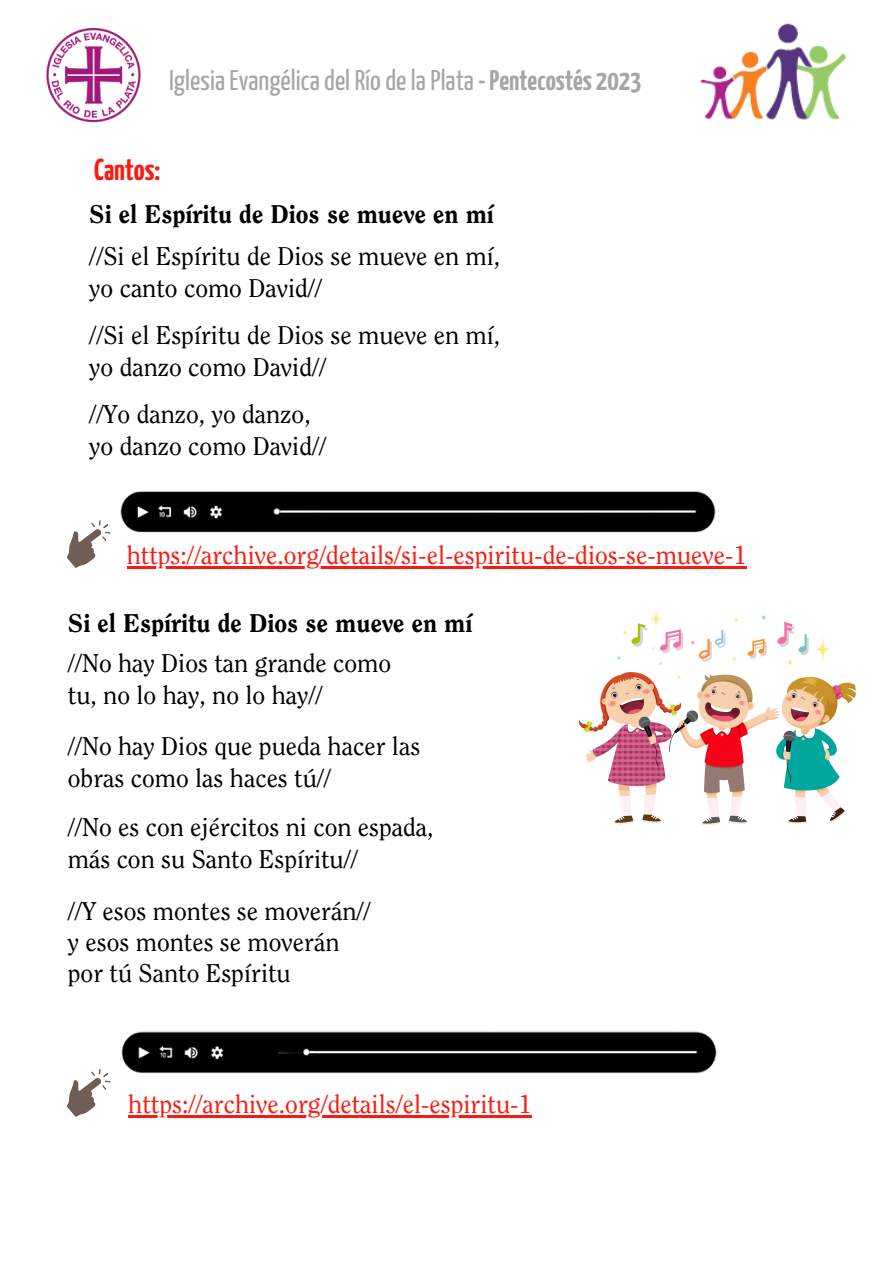
<style>
.page{position:relative;width:893px;height:1264px;background:#fff}
.page>*{position:absolute;margin:0;border:0;box-sizing:border-box;transform-origin:0 0}
.t1{font:700 30.3px "Yanone Kaffeesatz";color:#fb1a12}
.t2{font:28.35px "Yanone Kaffeesatz";color:#a6a6a6}
.t3{font:25.5px/31.5px "Clearface Std";color:#000}
.t4{font:25.5px "Clearface Std";color:#fb1a12}
.t5{font:800 25.5px "Clearface Std";color:#000}
.s1{font-weight:700}
</style>
<div class="page">
<img style="left:579px;top:611px;width:276px;height:213px">
<img style="left:121px;top:1031px;width:596px;height:43px">
<img style="left:120px;top:491px;width:596px;height:41px">
<svg style="left:67px;top:520px;width:44px;height:48px"></svg>
<hr style="left:128px;top:1115px;width:403px;height:2px;background:#fb1a12">
<hr style="left:127px;top:566px;width:619px;height:3px;background:#fb1a12">
<svg style="left:67px;top:1069px;width:44px;height:48px"></svg>
<img style="left:700px;top:23px;width:147px;height:97px">
<img style="left:46px;top:27px;width:95px;height:96px">
<p class="t2" style="left:169px;top:69px;width:474px">Iglesia Evangélica del Río de la Plata<span class="s1">-Pentecostés 2023</span></p>
<p class="t1" style="left:94px;top:157px;width:67px">Cantos:</p>
<p class="t5" style="left:89px;top:204px;width:406px">Si el Espíritu de Dios se mueve en mí</p>
<p class="t3" style="left:89px;top:243px;width:412px;line-height:32px">//Si el Espíritu de Dios se mueve en mí, yo canto como David//</p>
<p class="t3" style="left:89px;top:322px;width:412px;line-height:32px">//Si el Espíritu de Dios se mueve en mí, yo danzo como David//</p>
<p class="t3" style="left:89px;top:400px;width:238px;line-height:32px">//Yo danzo, yo danzo, yo danzo como David//</p>
<p class="t4" style="left:127px;top:545px;width:621px">https://archive.org/details/si-el-espiritu-de-dios-se-mueve-1</p>
<p class="t5" style="left:68px;top:613px;width:406px">Si el Espíritu de Dios se mueve en mí</p>
<p class="t3" style="left:68px;top:650px;width:325px">//No hay Dios tan grande como tu, no lo hay, no lo hay//</p>
<p class="t3" style="left:68px;top:733px;width:354px">//No hay Dios que pueda hacer las obras como las haces tú//</p>
<p class="t3" style="left:68px;top:814px;width:367px">//No es con ejércitos ni con espada, más con su Santo Espíritu//</p>
<p class="t3" style="left:68px;top:897px;width:304px">//Y esos montes se moverán// y esos montes se moverán por tú Santo Espíritu</p>
<p class="t4" style="left:128px;top:1094px;width:404px">https://archive.org/details/el-espiritu-1</p>
</div>
